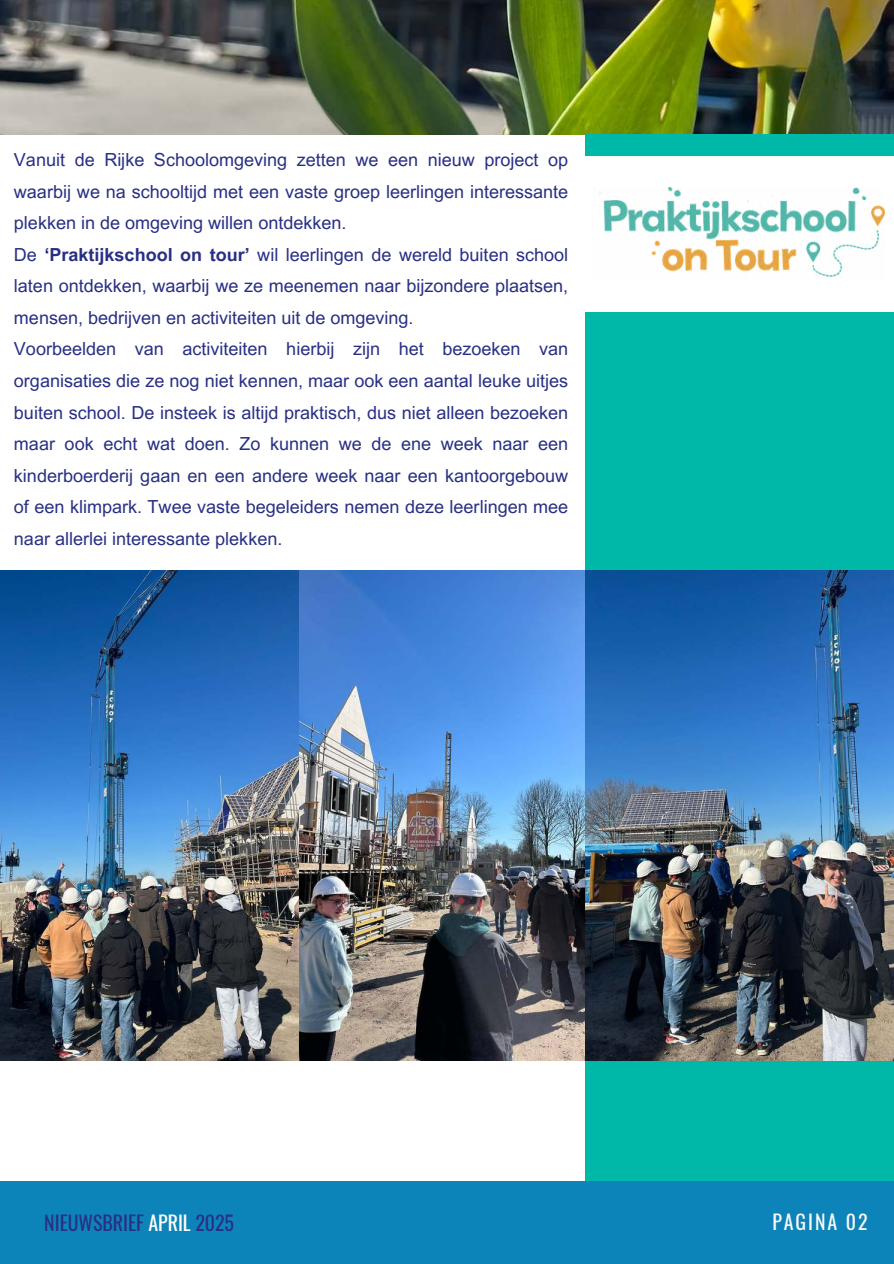
<style>
.page{position:relative;width:894px;height:1264px;background:#fff}
.page>*{position:absolute;margin:0;border:0;box-sizing:border-box;transform-origin:0 0}
.t1{font:19.8px "Oswald";color:#282f84}
.t2{font:19.8px "Oswald";letter-spacing:.1em;color:#fafafa}
.t3{font:18px/31.5px "Arial MT Pro";color:#282f84}
.s1{font-weight:700}
.s2{color:#fff}
</style>
<div class="page">
<div style="left:0;top:1181px;width:893px;height:82px;background:#0d84b9"></div>
<img style="left:0;top:0;width:893px;height:134px">
<div style="left:585px;top:135px;width:308px;height:1045px;background:#00b8a8"></div>
<div style="left:542px;top:156px;width:351px;height:155px;background:#fff"></div>
<img style="left:594px;top:187px;width:289px;height:91px">
<img style="left:0;top:570px;width:585px;height:490px">
<img style="left:585px;top:570px;width:308px;height:490px">
<p class="t3" style="left:14px;top:145px;width:555px">Vanuit de Rijke Schoolomgeving zetten we een nieuw project op waarbij we na schooltijd met een vaste groep leerlingen interessante plekken in de omgeving willen ontdekken.<br>De <span class="s1">‘Praktijkschool on tour’</span> wil leerlingen de wereld buiten school laten ontdekken, waarbij we ze meenemen naar bijzondere plaatsen, mensen, bedrijven en activiteiten uit de omgeving.<br>Voorbeelden van activiteiten hierbij zijn het bezoeken van organisaties die ze nog niet kennen, maar ook een aantal leuke uitjes buiten school. De insteek is altijd praktisch, dus niet alleen bezoeken maar ook echt wat doen. Zo kunnen we de ene week naar een kinderboerderij gaan en een andere week naar een kantoorgebouw of een klimpark. Twee vaste begeleiders nemen deze leerlingen mee naar allerlei interessante plekken.</p>
<p class="t1" style="left:44px;top:1205px;width:191px">NIEUWSBRIEF <span class="s2">APRIL</span> 2025</p>
<p class="t2" style="left:772px;top:1204px;width:97px">PAGINA 02</p>
</div>
